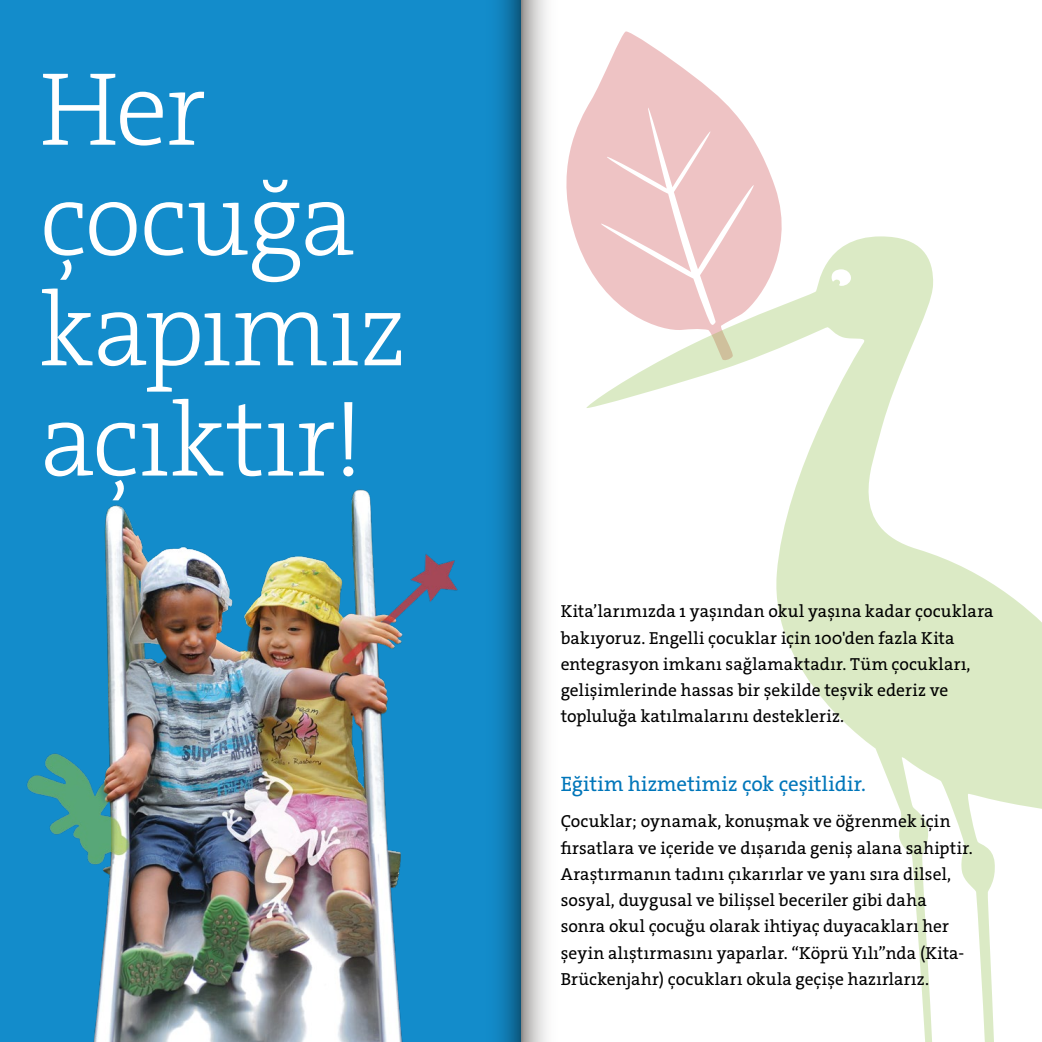
<style>
.page{position:relative;width:1042px;height:1042px;background:#fff}
.page>*{position:absolute;margin:0;border:0;box-sizing:border-box;transform-origin:0 0}
.t1{font:300 105px/110.2px "The Serif E2 s";letter-spacing:-.015em;color:#fff}
.t2{font:21px "The Serif E2 s";letter-spacing:.005em;color:#0076ba}
.t3{font:17.5px/26.2px "The Serif E2 s";letter-spacing:.01em;color:#000}
</style>
<div class="page">
<svg style="left:566px;top:31px;width:216px;height:231px;fill:#eec3c4"></svg>
<svg style="left:586px;top:236px;width:456px;height:806px"></svg>
<div style="left:0;top:0;width:521px;height:1042px;background:#138ccb"></div>
<img style="left:26px;top:489px;width:432px;height:553px">
<svg style="left:498px;top:0;width:49px;height:1042px;background:#73a0b7"></svg>
<h1 class="t1" style="left:40px;top:55px;width:368px">Her çocuğa kapımız açıktır!</h1>
<p class="t3" style="left:561px;top:598px;width:434px">Kita’larımızda 1 yaşından okul yaşına kadar çocuklara bakıyoruz. Engelli çocuklar için 100'den fazla Kita entegrasyon imkanı sağlamaktadır. Tüm çocukları, gelişimlerinde hassas bir şekilde teşvik ederiz ve topluluğa katılmalarını destekleriz.</p>
<p class="t2" style="left:561px;top:770px;width:307px">Eğitim hizmetimiz çok çeşitlidir.</p>
<p class="t3" style="left:561px;top:808px;width:414px">Çocuklar; oynamak, konuşmak ve öğrenmek için fırsatlara ve içeride ve dışarıda geniş alana sahiptir.<br>Araştırmanın tadını çıkarırlar ve yanı sıra dilsel, sosyal, duygusal ve bilişsel beceriler gibi daha sonra okul çocuğu olarak ihtiyaç duyacakları her şeyin alıştırmasını yaparlar. “Köprü Yılı”nda (Kita-Brückenjahr) çocukları okula geçişe hazırlarız.</p>
</div>
